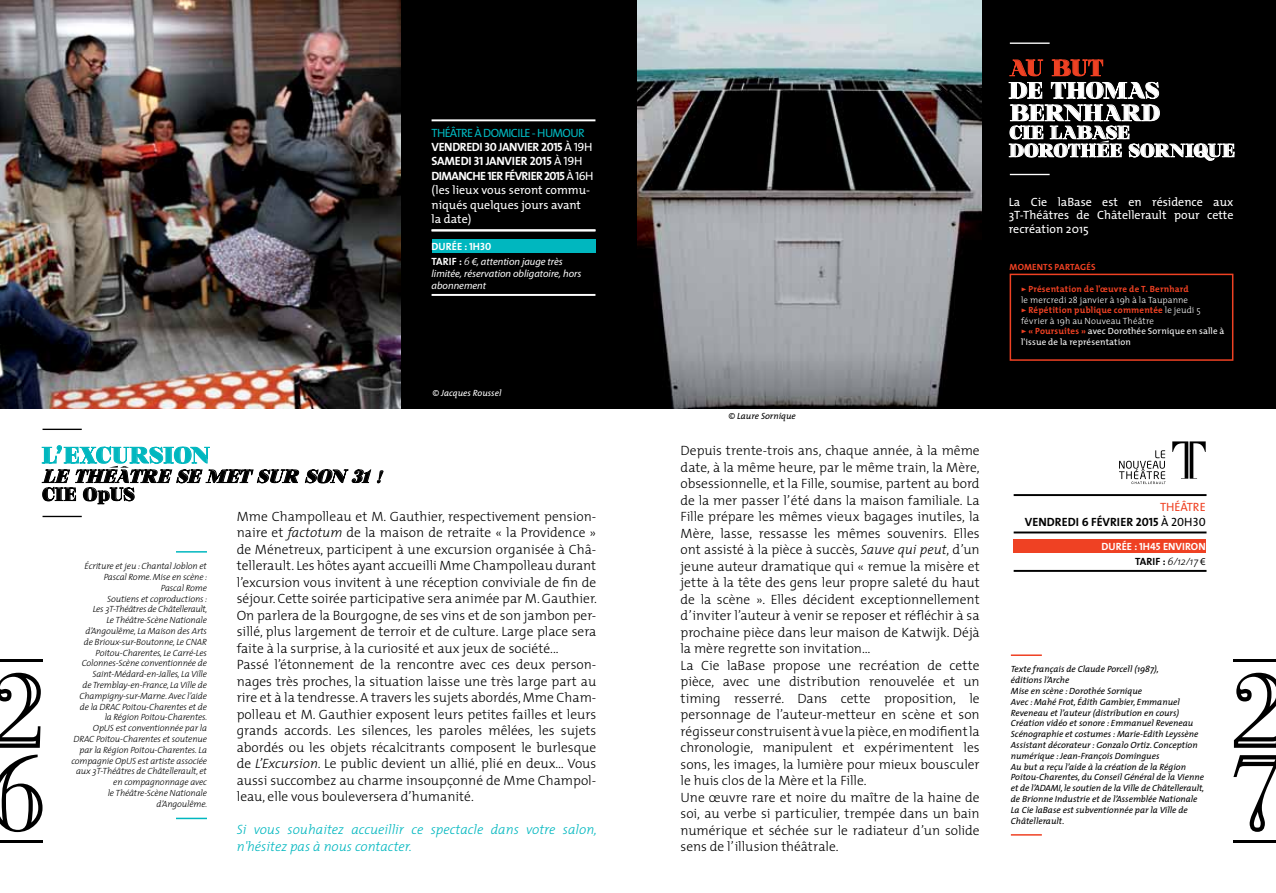
<style>
.page{position:relative;width:1276px;height:893px;background:#fff}
.page>*{position:absolute;margin:0;border:0;box-sizing:border-box;transform-origin:0 0}
.t1{font:900 22.5px/22.5px "Nouvelle Vague";color:#fff}
.t2{font:900 22.5px "Nouvelle Vague";color:#00b7bf}
.t3{font:900 22.5px "Nouvelle Vague";color:#ef4123}
.t4{font:900 18px/18px "Nouvelle Vague";color:#fff}
.t5{font:italic 900 18px "Nouvelle Vague";color:#000}
.t6{font:900 18px "Nouvelle Vague";letter-spacing:.04em;color:#000}
.t7{font:300 13.5px/16.5px "The Mix";color:#000}
.t8{font:italic 300 13.5px/16.5px "The Mix";color:#00b7bf}
.t9{font:12px/14.4px "The Mix";color:#fff}
.t10{font:12px/14.4px "The Mix Bold Caps";letter-spacing:-.035em;color:#fff}
.t11{font:12px "The Mix Bold Caps";color:#000}
.t12{font:12px "The Mix";color:#00b7bf}
.t13{font:12px "The Mix";letter-spacing:-.01em;color:#ef4123}
.t14{font:italic 10.5px/12px "Myriad Pro";color:#fff}
.t15{font:10.5px "The Mix Bold Caps";color:#fff}
.t16{font:italic 300 10.5px "The Mix";color:#000}
.t17{font:10.5px "The Mix Bold Caps";color:#000}
.t18{font:italic 300 9px/10.8px "The Mix";letter-spacing:-.015em;color:#000;text-align:right}
.t19{font:italic 9px/10.8px "The Mix";color:#000}
.t20{font:700 9px/10.5px "The Mix";letter-spacing:.02em;color:#ef4123}
.t21{font:italic 9px "The Mix";color:#fff}
.t22{font:9px "The Mix Bold Caps";letter-spacing:.015em;color:#ef4123}
.s1{font-family:"The Mix Caps"}
.s2{font-family:"The Mix Bold Caps";font-style:normal}
.s3{font-family:"The Mix";font-weight:300}
.s4{font-family:"MINI Type Global Pro";font-weight:700}
.s5{font-family:"Minion Pro";font-weight:700;font-stretch:condensed}
.s6{font-style:italic}
.s7{font-family:"The Mix Bold Caps";font-weight:400}
.s8{font-weight:300;color:#fff}
.s9{font-weight:400;color:#fff}
.s10{font-family:"The Mix Bold Caps";font-weight:400;font-style:normal}
.s11{font-family:"Myriad Pro";font-weight:400;font-style:normal}
</style>
<div class="page">
<svg style="left:0;top:673px;width:41px;height:75px"></svg>
<svg style="left:0;top:755px;width:43px;height:77px"></svg>
<hr style="left:0;top:841px;width:43px;height:2px;background:#000">
<hr style="left:0;top:659px;width:43px;height:2px;background:#000">
<svg style="left:1233px;top:755px;width:43px;height:77px"></svg>
<svg style="left:1234px;top:673px;width:42px;height:75px"></svg>
<hr style="left:1233px;top:841px;width:43px;height:2px;background:#000">
<hr style="left:1233px;top:659px;width:43px;height:2px;background:#000">
<div style="left:0;top:0;width:638px;height:408px;background:#000"></div>
<img style="left:0;top:0;width:400px;height:408px">
<div style="left:431px;top:239px;width:164px;height:13px;background:#00b7bf"></div>
<hr style="left:431px;top:119px;width:164px;height:2px;background:#fff">
<hr style="left:431px;top:294px;width:164px;height:2px;background:#fff">
<hr style="left:431px;top:229px;width:164px;height:2px;background:#fff">
<hr style="left:176px;top:551px;width:31px;height:2px;background:#00b7bf">
<hr style="left:176px;top:818px;width:31px;height:1px;background:#00b7bf">
<hr style="left:43px;top:429px;width:39px;height:1px;background:#000">
<hr style="left:43px;top:516px;width:39px;height:1px;background:#000">
<svg style="left:305px;top:469px;width:79px;height:15px"></svg>
<svg style="left:42px;top:445px;width:257px;height:59px"></svg>
<div style="left:979px;top:0;width:297px;height:408px;background:#000"></div>
<img style="left:638px;top:0;width:344px;height:408px">
<hr style="left:1010px;top:43px;width:39px;height:1px;background:#fff">
<hr style="left:1010px;top:174px;width:39px;height:1px;background:#fff">
<div style="left:1013px;top:540px;width:192px;height:13px;background:#ef4123"></div>
<hr style="left:1013px;top:494px;width:193px;height:2px;background:#000">
<hr style="left:1013px;top:531px;width:193px;height:2px;background:#000">
<hr style="left:1013px;top:570px;width:193px;height:2px;background:#000">
<svg style="left:1119px;top:450px;width:46px;height:34px"></svg>
<svg style="left:1172px;top:441px;width:33px;height:38px"></svg>
<hr style="left:1011px;top:654px;width:31px;height:2px;background:#ef4123">
<hr style="left:1011px;top:834px;width:31px;height:2px;background:#ef4123">
<svg style="left:1008px;top:59px;width:226px;height:102px"></svg>
<div style="left:1009px;top:274px;width:224px;height:87px;border:2px solid #ef4123"></div>
<p class="t12" style="left:431px;top:123px;width:13px">Théâtre</p>
<p class="t12" style="left:474px;top:123px;width:18px">à dom</p>
<p class="t12" style="left:508px;top:123px;width:46px">icile - Humour</p>
<p class="t10" style="left:431px;top:139px;width:163px">VEN DREDI 30 JANVIER 2015 <span class="s1">à 19h<br></span>SAMEDI 31 JANVIER 2015 <span class="s1">à 19h<br></span>DIMANCHE 1ER FÉVRIER 2015 <span class="s1">à 16h</span></p>
<p class="t9" style="left:431px;top:183px;width:160px">(les lieux vous seront commu&shy;niqués quelques jours avant la date)</p>
<p class="t15" style="left:431px;top:238px;width:7px">DURÉE</p>
<p class="t15" style="left:464px;top:238px;width:28px">: 1H30</p>
<p class="t15" style="left:431px;top:253px;width:6px">TARI</p>
<p class="t14" style="left:431px;top:255px;width:151px;text-indent:20px"><span class="s2">F :</span> <span class="s3">6</span> €, attention jauge très limitée, réservation obligatoire, hors abonnement</p>
<h1 class="t2" style="left:43px;top:443px;width:55px">L<span class="s4">’</span>EXCURSION</h1>
<h2 class="t5" style="left:43px;top:467px;width:102px">LE THEATRE</h2>
<h2 class="t5" style="left:176px;top:467px;width:48px">SE MET</h2>
<h2 class="t5" style="left:257px;top:467px;width:16px">SUR</h2>
<h2 class="t5" style="left:305px;top:467px;width:16px">SON</h2>
<h2 class="t5" style="left:351px;top:467px;width:38px">31 <span class="s5">!</span></h2>
<h2 class="t6" style="left:43px;top:485px;width:93px">CIE OPUS</h2>
<p class="t21" style="left:432px;top:385px;width:70px">© Jacques Roussel</p>
<p class="t18" style="left:71px;top:560px;width:138px">Écriture et jeu : Chantal Joblon et<br>Pascal Rome. Mise en scène :<br>Pascal Rome<br>Soutiens et coproductions :<br>Les 3T-Théâtres de Châtellerault,<br>Le Théâtre-Scène Nationale d’Angoulême, La Maison des Arts<br>de Brioux-sur-Boutonne, Le CNAR<br>Poitou-Charentes, Le Carré-Les<br>Colonnes-Scène conventionnée de<br>Saint-Médard-en-Jalles, La Ville<br>de Tremblay-en-France, La Ville de<br>Champigny-sur-Marne. Avec l’aide de la DRAC Poitou-Charentes et de la Région Poitou-Charentes.<br>OpUS est conventionnée par la<br>DRAC Poitou-Charentes et soutenue par la Région Poitou-Charentes. La compagnie OpUS est artiste associée aux 3T-Théâtres de Châtellerault, et en compagnonnage avec<br>le Théâtre-Scène Nationale d’Angoulême.</p>
<p class="t7" style="left:237px;top:507px;width:362px">Mme Champolleau et M. Gauthier, respectivement pension&shy;naire et <span class="s6">factotum</span> de la maison de retraite « la Providence » de Ménetreux, participent à une excursion organisée à Châ&shy;tellerault. Les hôtes ayant accueilli Mme Champolleau durant l’excursion vous invitent à une réception conviviale de fin de séjour. Cette soirée participative sera animée par M. Gauthier.<br>On parlera de la Bourgogne, de ses vins et de son jambon per&shy;sillé, plus largement de terroir et de culture. Large place sera faite à la surprise, à la curiosité et aux jeux de société...<br>Passé l’étonnement de la rencontre avec ces deux person&shy;nages très proches, la situation laisse une très large part au rire et à la tendresse. A travers les sujets abordés, Mme Cham&shy;polleau et M. Gauthier exposent leurs petites failles et leurs grands accords. Les silences, les paroles mêlées, les sujets abordés ou les objets récalcitrants composent le burlesque de <span class="s6">L’Excursion</span>. Le public devient un allié, plié en deux… Vous aussi succombez au charme insoupçonné de Mme Champol&shy;leau, elle vous bouleversera d’humanité.</p>
<p class="t8" style="left:237px;top:821px;width:362px">Si vous souhaitez accueillir ce spectacle dans votre salon, n'hésitez pas à nous contacter.</p>
<p class="t19" style="left:728px;top:410px;width:69px">© Laure Sornique</p>
<p class="t7" style="left:680px;top:442px;width:301px">Depuis trente-trois ans, chaque année, à la même date, à la même heure, par le même train, la Mère, obsessionnelle, et la Fille, soumise, partent au bord de la mer passer l’été dans la maison familiale. La Fille prépare les mêmes vieux bagages inutiles, la Mère, lasse, ressasse les mêmes souvenirs. Elles ont assisté à la pièce à succès, <span class="s6">Sauve qui peut</span>, d’un jeune auteur dramatique qui « remue la misère et jette à la tête des gens leur propre saleté du haut de la scène ». Elles décident exceptionnellement d’inviter l’auteur à venir se reposer et réfléchir à sa prochaine pièce dans leur maison de Katwijk. Déjà la mère regrette son invitation…<br>La Cie laBase propose une recréation de cette pièce, avec une distribution renouvelée et un timing resserré. Dans cette proposition, le personnage de l’auteur-metteur en scène et son régisseur construisent à vue la pièce, en modifient la chronologie, manipulent et expérimentent les sons, les images, la lumière pour mieux bousculer le huis clos de la Mère et la Fille.<br>Une œuvre rare et noire du maître de la haine de soi, au verbe si particulier, trempée dans un bain numérique et séchée sur le radiateur d’un solide sens de l’illusion théâtrale.</p>
<h1 class="t3" style="left:1010px;top:56px;width:78px">AU BUT</h1>
<h1 class="t1" style="left:1010px;top:79px;width:77px">DE THOMAS<br>BERNHARD</h1>
<h2 class="t4" style="left:1010px;top:124px;width:55px">CIE LABASE<br>DOROTHEE</h2>
<h2 class="t4" style="left:1129px;top:142px;width:15px">SORNIQUE</h2>
<p class="t9" style="left:1008px;top:194px;width:226px;line-height:13.5px;text-align:justify">La Cie laBase est en résidence aux 3T-Théâtres de Châtellerault pour cette recréation 2015</p>
<p class="t22" style="left:1009px;top:259px;width:8px">MOME</p>
<p class="t22" style="left:1037px;top:259px;width:29px">NTS PARTA</p>
<p class="t22" style="left:1080px;top:259px;width:16px">GÉS</p>
<p class="t20" style="left:1021px;top:284px;width:205px"><span class="s7">&gt;</span> Présentation de l'œuvre de T. Bernhard<br><span class="s8">le mercredi 28 janvier à 19h à la Taupanne<br></span><span class="s7">&gt;</span> Répétition publique commentée <span class="s8">le jeudi 5 février à 19h au Nouveau Théâtre<br></span><span class="s7">&gt;</span> « Poursuites » <span class="s9">avec Dorothée Sornique en salle à l'issue de la représentation</span></p>
<p class="t13" style="left:1160px;top:497px;width:47px">THÉÂTRE</p>
<p class="t11" style="left:1025px;top:512px;width:182px">VEN DREDI 6 FÉVRIER 2015 <span class="s1">À 20h30</span></p>
<p class="t15" style="left:1101px;top:538px;width:7px">DURÉE</p>
<p class="t15" style="left:1134px;top:538px;width:71px">: 1H45 ENVIRON</p>
<p class="t17" style="left:1135px;top:553px;width:6px">TARI</p>
<p class="t16" style="left:1155px;top:553px;width:52px"><span class="s10">F :</span> 6/12/17 <span class="s11">€</span></p>
<p class="t19" style="left:1011px;top:664px;width:195px">Texte français de Claude Porcell (1987),<br>éditions l’Arche<br>Mise en scène : Dorothée Sornique<br>Avec : Mahé Frot, Édith Gambier, Emmanuel Reveneau et l’auteur (distribution en cours)<br>Création vidéo et sonore : Emmanuel Reveneau Scénographie et costumes : Marie-Edith Leyssène Assistant décorateur : Gonzalo Ortiz. Conception numérique : Jean-François Domingues<br>Au but a reçu l’aide à la création de la Région Poitou-Charentes, du Conseil Général de la Vienne et de l’ADAMI, le soutien de la Ville de Châtellerault, de Brionne Industrie et de l’Assemblée Nationale La Cie laBase est subventionnée par la Ville de Châtellerault.</p>
</div>
